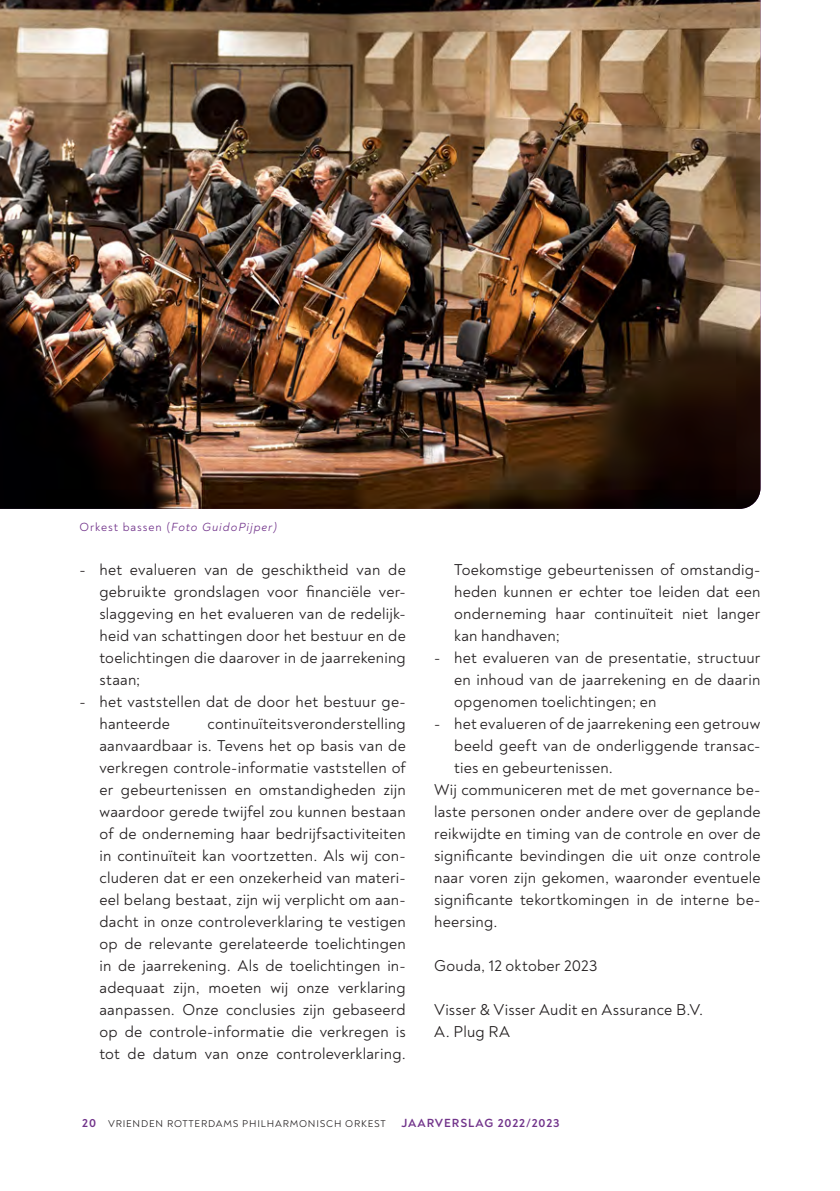
<style>
.page{position:relative;width:840px;height:1191px;background:#fff}
.page>*{position:absolute;margin:0;border:0;box-sizing:border-box;transform-origin:0 0}
.t1{font:16px/22px "Noah";letter-spacing:.015em;color:#231f20;text-align:justify}
.t2{font:italic 12px "Noah";letter-spacing:.08em;color:#72348b}
.t3{font:700 12px "Noah";letter-spacing:.08em;color:#72348b}
.t4{font:10px "Noah";letter-spacing:.08em;color:#231f20}
.s1{font-style:normal}
.s2{font-weight:700;font-size:12px;color:#72348b}
</style>
<div class="page">
<img style="left:0;top:0;width:760px;height:509px">
<p class="t2" style="left:79px;top:519px;width:199px"><span class="s1">Orkest bassen (</span>Foto GuidoPijper)</p>
<p class="t1" style="left:99px;top:558px;width:308px;text-indent:-20px">- het evalueren van de geschiktheid van de gebruikte grondslagen voor financiële ver&shy;slaggeving en het evalueren van de redelijk&shy;heid van schattingen door het bestuur en de toelichtingen die daarover in de jaarrekening staan;</p>
<p class="t1" style="left:99px;top:690px;width:307px;text-indent:-20px">- het vaststellen dat de door het bestuur ge&shy;hanteerde</p>
<p class="t1" style="left:99px;top:712px;width:307px;text-indent:108px">continuïteitsveronderstelling aanvaardbaar is. Tevens het op basis van de verkregen controle-informatie vaststellen of er gebeurtenissen en omstandigheden zijn waardoor gerede twijfel zou kunnen bestaan of de onderneming haar bedrijfsactiviteiten in continuïteit kan voortzetten. Als wij con&shy;cluderen dat er een onzekerheid van materi&shy;eel belang bestaat, zijn wij verplicht om aan&shy;dacht in onze controleverklaring te vestigen op de relevante gerelateerde toelichtingen in de jaarrekening. Als de toelichtingen in&shy;adequaat zijn, moeten wij onze verklaring aanpassen. Onze conclusies zijn gebaseerd op de controle-informatie die verkregen is tot de datum van onze controleverklaring.</p>
<p class="t1" style="left:454px;top:558px;width:308px">Toekomstige gebeurtenissen of omstandig&shy;heden kunnen er echter toe leiden dat een onderneming haar continuïteit niet langer kan handhaven;</p>
<p class="t1" style="left:454px;top:646px;width:308px;text-indent:-20px">- het evalueren van de presentatie, structuur en inhoud van de jaarrekening en de daarin opgenomen toelichtingen; en</p>
<p class="t1" style="left:434px;top:712px;width:327px">- het evalueren of de jaarrekening een getrouw</p>
<p class="t1" style="left:454px;top:734px;width:307px">beeld geeft van de onderliggende transac-</p>
<p class="t1" style="left:454px;top:756px;width:160px">ties en gebeurtenissen.</p>
<p class="t1" style="left:434px;top:778px;width:327px">Wij communiceren met de met governance be-</p>
<p class="t1" style="left:434px;top:800px;width:327px">laste personen onder andere over de geplande</p>
<p class="t1" style="left:434px;top:822px;width:328px">reikwijdte en timing van de controle en over de</p>
<p class="t1" style="left:434px;top:844px;width:327px">significante bevindingen die uit onze controle</p>
<p class="t1" style="left:434px;top:866px;width:327px">naar voren zijn gekomen, waaronder eventuele</p>
<p class="t1" style="left:434px;top:888px;width:327px">significante tekortkomingen in de interne be-</p>
<p class="t1" style="left:434px;top:910px;width:65px">heersing.</p>
<p class="t1" style="left:434px;top:954px;width:165px">Gouda, 12 oktober 2023</p>
<p class="t1" style="left:434px;top:998px;width:270px">Visser &amp; Visser Audit en Assurance B.V.<br>A. Plug RA</p>
<p class="t4" style="left:82px;top:1117px;width:305px"><span class="s2">20</span> VRIENDEN ROTTERDAMS PHILHARMONISCH ORKEST</p>
<p class="t3" style="left:401px;top:1115px;width:160px">JAARVERSLAG 2022/2023</p>
</div>
